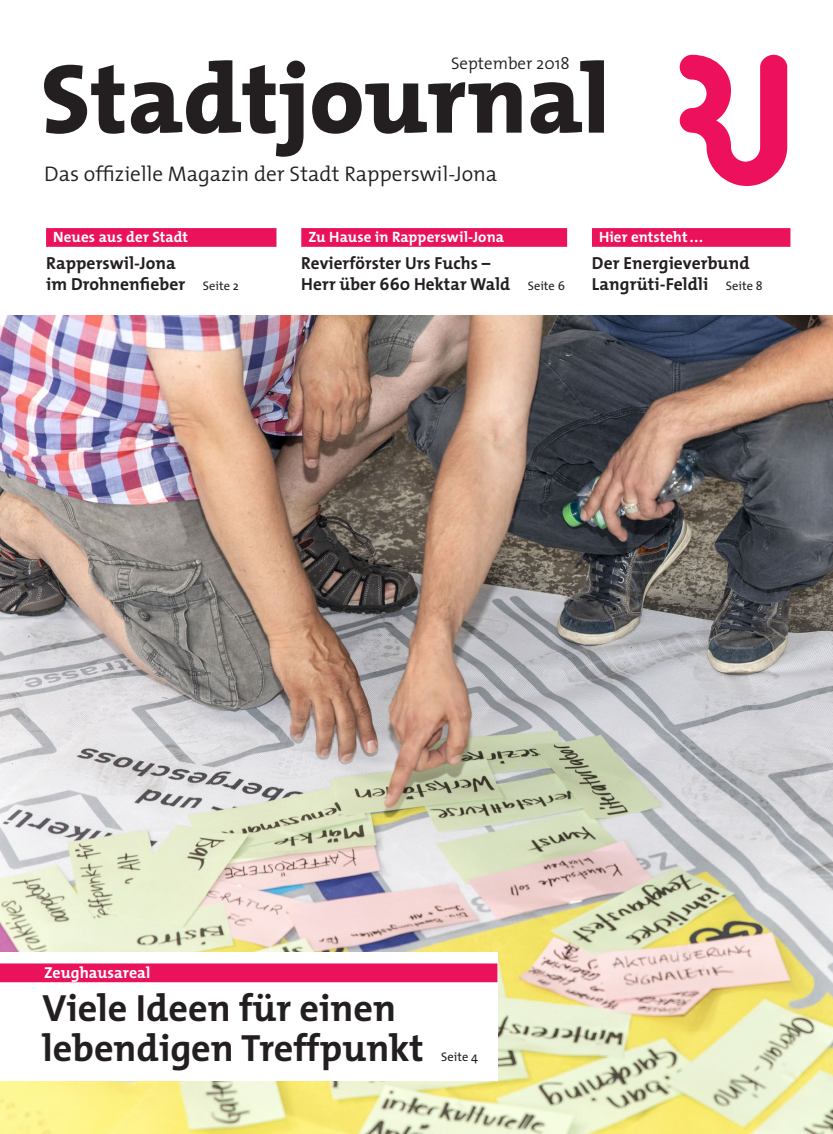
<style>
.page{position:relative;width:833px;height:1134px;background:#fff}
.page>*{position:absolute;margin:0;border:0;box-sizing:border-box;transform-origin:0 0}
.t1{font:800 98.88px "The Mix";color:#231f20}
.t2{font:700 38.12px/39.8px "The Mix";color:#231f20}
.t3{font:300 21.25px "The Mix";color:#231f20}
.t4{font:700 17.5px/21.2px "The Mix";letter-spacing:.005em;color:#231f20}
.t5{font:300 16.88px "The Mix";color:#231f20}
.t6{font:700 15.88px "The Mix";color:#fff}
.t7{font:700 15px "The Mix";letter-spacing:.005em;color:#fff}
.t8{font:12.5px "The Mix";color:#231f20}
.s1{font-weight:400;font-size:12.5px}
</style>
<div class="page">
<img style="left:0;top:315px;width:833px;height:819px">
<div style="left:46px;top:228px;width:230px;height:19px;background:#eb125c"></div>
<svg style="left:679px;top:55px;width:108px;height:131px"></svg>
<div style="left:592px;top:228px;width:198px;height:19px;background:#eb125c"></div>
<div style="left:301px;top:228px;width:266px;height:19px;background:#eb125c"></div>
<div style="left:0;top:952px;width:497px;height:129px;background:#fff"></div>
<div style="left:0;top:963px;width:497px;height:19px;background:#eb125c"></div>
<p class="t5" style="left:451px;top:50px;width:120px">September 2018</p>
<h1 class="t1" style="left:41px;top:16px;width:570px">Stadtjournal</h1>
<p class="t3" style="left:44px;top:156px;width:454px">Das offizielle Magazin der Stadt Rapperswil-Jona</p>
<p class="t7" style="left:53px;top:225px;width:136px">Neues aus der Stadt</p>
<p class="t4" style="left:46px;top:252px;width:194px">Rapperswil-Jona<br>im Drohnenfieber <span class="s1">Seite 2</span></p>
<p class="t7" style="left:308px;top:225px;width:197px">Zu Hause in Rapperswil-Jona</p>
<p class="t4" style="left:301px;top:252px;width:265px">Revierförster Urs Fuchs –<br>Herr über 660 Hektar Wald <span class="s1">Seite 6</span></p>
<p class="t7" style="left:599px;top:225px;width:105px">Hier entsteht...</p>
<p class="t4" style="left:592px;top:252px;width:172px">Der Energieverbund<br>Langrüti-Feldli <span class="s1">Seite 8</span></p>
<p class="t6" style="left:44px;top:959px;width:108px">Zeughausareal</p>
<h2 class="t2" style="left:43px;top:987px;width:383px">Viele Ideen für einen lebendigen Treffpunkt</h2>
<p class="t8" style="left:441px;top:1046px;width:38px">Seite 4</p>
</div>
